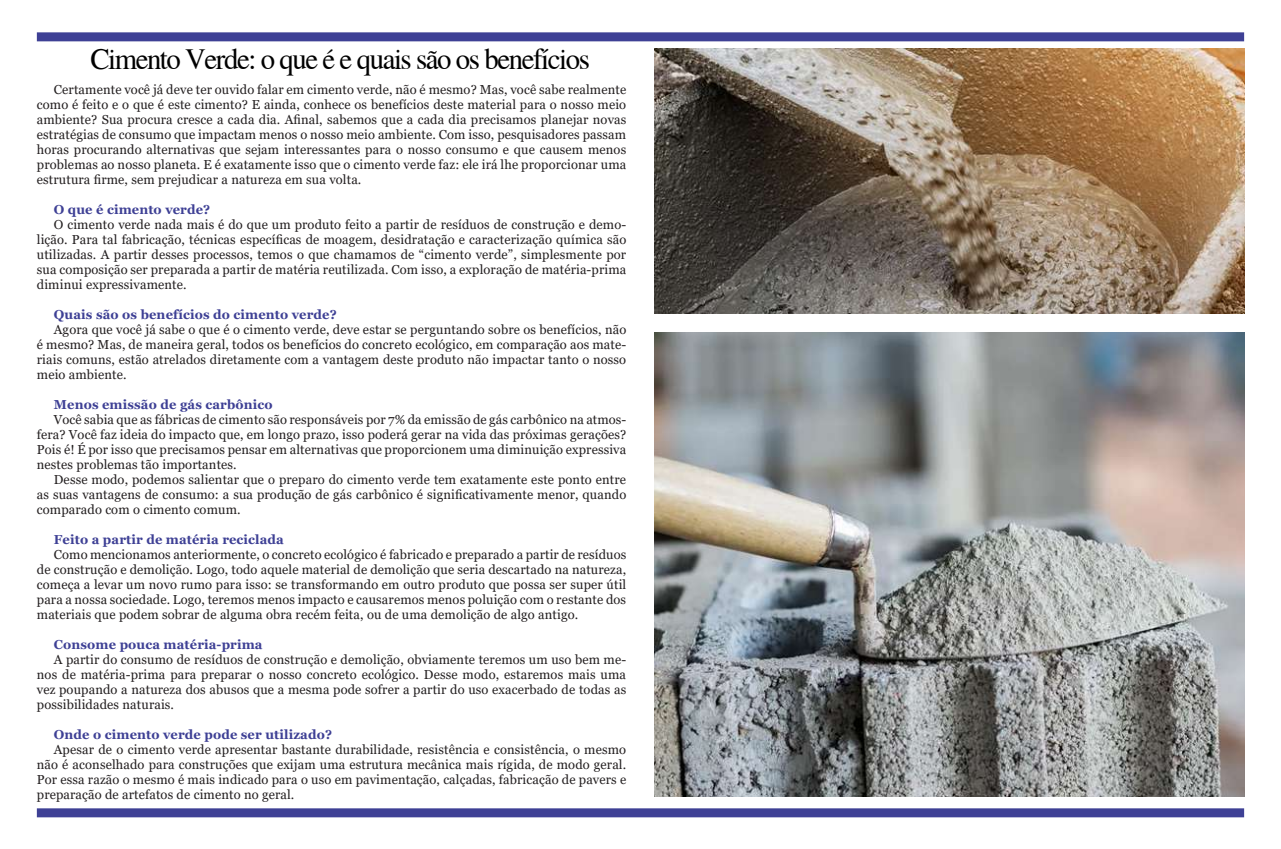
<style>
.page{position:relative;width:1281px;height:849px;background:#fff}
.page>*{position:absolute;margin:0;border:0;box-sizing:border-box;transform-origin:0 0}
.t1{font:30px "Times";letter-spacing:-.05em;color:#000;scale:.96 1}
.t2{font:13px/15px "Georgia";letter-spacing:.01em;color:#231f20;text-align:justify}
.t3{font:700 13px "Georgia";letter-spacing:.01em;color:#3e4095}
</style>
<div class="page">
<div style="left:37px;top:32px;width:1207px;height:9px;background:#3e4095"></div>
<div style="left:37px;top:808px;width:1207px;height:9px;background:#3e4095"></div>
<img style="left:655px;top:48px;width:589px;height:265px">
<img style="left:655px;top:332px;width:589px;height:464px">
<h1 class="t1" style="left:90px;top:36px;width:522px">Cimento Verde: o que é e quais são os benefícios</h1>
<p class="t2" style="left:37px;top:82px;width:591px;text-indent:17px">Certamente você já deve ter ouvido falar em cimento verde, não é mesmo? Mas, você sabe realmente como é feito e o que é este cimento? E ainda, conhece os benefícios deste material para o nosso meio ambiente? Sua procura cresce a cada dia. Afinal, sabemos que a cada dia precisamos planejar novas estratégias de consumo que impactam menos o nosso meio ambiente. Com isso, pesquisadores passam horas procurando alternativas que sejam interessantes para o nosso consumo e que causem menos problemas ao nosso planeta. E é exatamente isso que o cimento verde faz: ele irá lhe proporcionar uma estrutura firme, sem prejudicar a natureza em sua volta.</p>
<p class="t3" style="left:54px;top:201px;width:158px">O que é cimento verde?</p>
<p class="t2" style="left:37px;top:217px;width:591px;text-indent:17px">O cimento verde nada mais é do que um produto feito a partir de resíduos de construção e demo&shy;lição. Para tal fabricação, técnicas específicas de moagem, desidratação e caracterização química são utilizadas. A partir desses processos, temos o que chamamos de “cimento verde”, simplesmente por sua composição ser preparada a partir de matéria reutilizada. Com isso, a exploração de matéria-prima diminui expressivamente.</p>
<p class="t3" style="left:54px;top:306px;width:284px">Quais são os benefícios do cimento verde?</p>
<p class="t2" style="left:37px;top:322px;width:591px;text-indent:17px">Agora que você já sabe o que é o cimento verde, deve estar se perguntando sobre os benefícios, não é mesmo? Mas, de maneira geral, todos os benefícios do concreto ecológico, em comparação aos mate&shy;riais comuns, estão atrelados diretamente com a vantagem deste produto não impactar tanto o nosso meio ambiente.</p>
<p class="t3" style="left:54px;top:396px;width:220px">Menos emissão de gás carbônico</p>
<p class="t2" style="left:37px;top:412px;width:591px;text-indent:17px">Você sabia que as fábricas de cimento são responsáveis por 7% da emissão de gás carbônico na atmos&shy;fera? Você faz ideia do impacto que, em longo prazo, isso poderá gerar na vida das próximas gerações?<br>Pois é! É por isso que precisamos pensar em alternativas que proporcionem uma diminuição expressiva nestes problemas tão importantes.</p>
<p class="t2" style="left:37px;top:472px;width:591px;text-indent:17px">Desse modo, podemos salientar que o preparo do cimento verde tem exatamente este ponto entre as suas vantagens de consumo: a sua produção de gás carbônico é significativamente menor, quando comparado com o cimento comum.</p>
<p class="t3" style="left:54px;top:531px;width:232px">Feito a partir de matéria reciclada</p>
<p class="t2" style="left:37px;top:547px;width:591px;text-indent:17px">Como mencionamos anteriormente, o concreto ecológico é fabricado e preparado a partir de resíduos de construção e demolição. Logo, todo aquele material de demolição que seria descartado na natureza, começa a levar um novo rumo para isso: se transformando em outro produto que possa ser super útil para a nossa sociedade. Logo, teremos menos impacto e causaremos menos poluição com o restante dos materiais que podem sobrar de alguma obra recém feita, ou de uma demolição de algo antigo.</p>
<p class="t3" style="left:54px;top:636px;width:210px">Consome pouca matéria-prima</p>
<p class="t2" style="left:37px;top:652px;width:591px;text-indent:17px">A partir do consumo de resíduos de construção e demolição, obviamente teremos um uso bem me&shy;nos de matéria-prima para preparar o nosso concreto ecológico. Desse modo, estaremos mais uma vez poupando a natureza dos abusos que a mesma pode sofrer a partir do uso exacerbado de todas as possibilidades naturais.</p>
<p class="t3" style="left:54px;top:726px;width:280px">Onde o cimento verde pode ser utilizado?</p>
<p class="t2" style="left:37px;top:742px;width:591px;text-indent:17px">Apesar de o cimento verde apresentar bastante durabilidade, resistência e consistência, o mesmo não é aconselhado para construções que exijam uma estrutura mecânica mais rígida, de modo geral.<br>Por essa razão o mesmo é mais indicado para o uso em pavimentação, calçadas, fabricação de pavers e preparação de artefatos de cimento no geral.</p>
</div>
